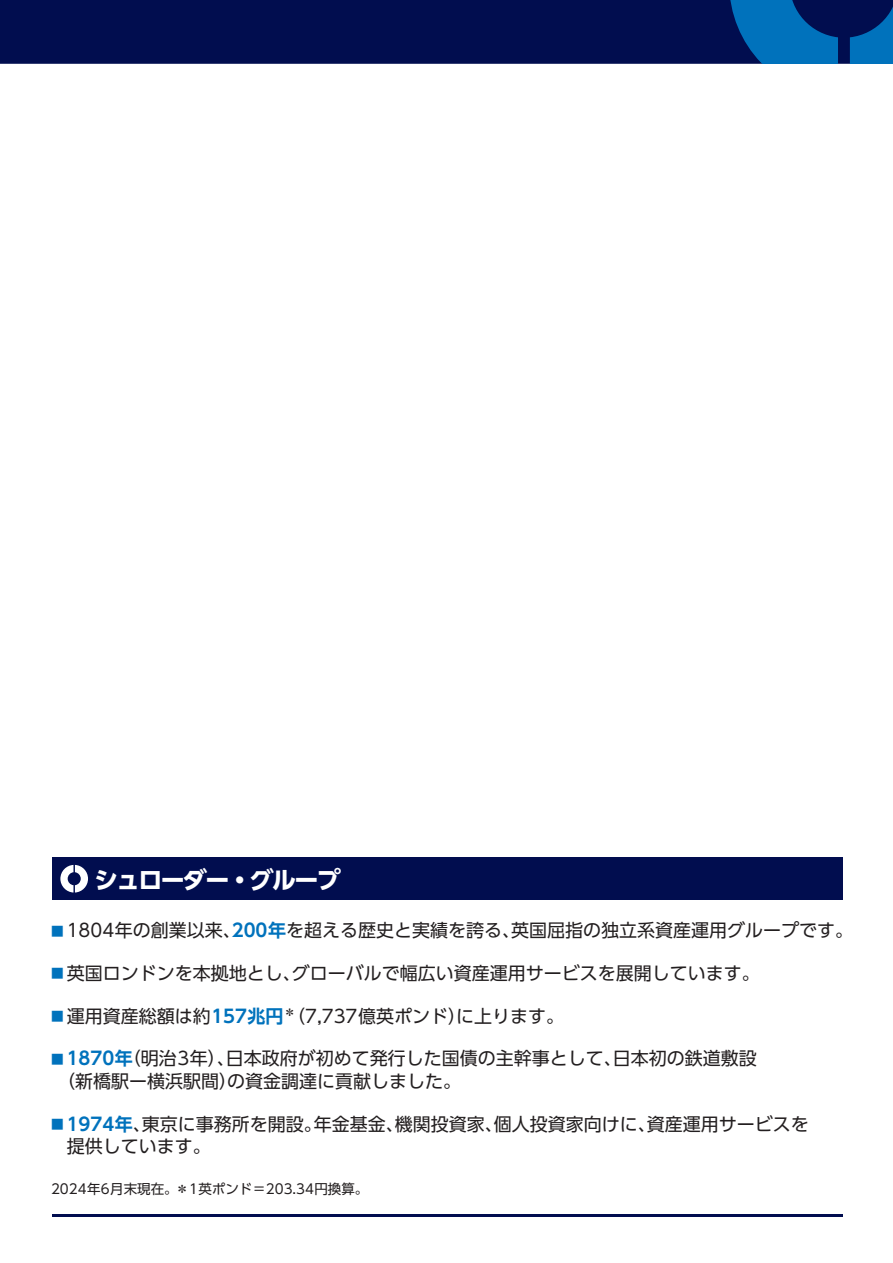
<style>
.page{position:relative;width:893px;height:1263px;background:#fff}
.page>*{position:absolute;margin:0;border:0;box-sizing:border-box;transform-origin:0 0}
.t1{font:700 24px "UD Shin Go Pro";letter-spacing:-.07em;color:#fff}
.t2{font:18px/22.5px "UD Shin Go Pro";color:#231f20}
.t3{font:13.5px "UD Shin Go Pro";color:#231f20}
.s1{font-size:12.6px;color:#0072bc}
.s2{font-family:"UD Shin Go Pro De";font-weight:700;color:#0072bc}
</style>
<div class="page">
<div style="left:2px;top:0;width:848px;height:64px;background:#010d4f"></div>
<svg style="left:729px;top:0;width:109px;height:64px;background:#00549c"></svg>
<hr style="left:52px;top:1214px;width:791px;height:2px;background:#010d4f">
<div style="left:52px;top:857px;width:791px;height:43px;background:#010d4f"></div>
<svg style="left:60px;top:865px;width:28px;height:27px"></svg>
<svg style="left:0;top:0;width:2px;height:64px"></svg>
<svg style="left:850px;top:0;width:43px;height:64px;background:#00468c"></svg>
<h1 class="t1" style="left:94px;top:860px;width:248px">シュローダー・グループ</h1>
<p class="t2" style="left:51px;top:918px;width:803px"><span class="s1">■</span> 1804年の創業以来、<span class="s2">200年</span>を超える歴史と実績を誇る、英国屈指の独立系資産運用グループです。</p>
<p class="t2" style="left:51px;top:961px;width:710px"><span class="s1">■</span> 英国ロンドンを本拠地とし、グローバルで幅広い資産運用サービスを展開しています。</p>
<p class="t2" style="left:51px;top:1004px;width:515px"><span class="s1">■</span> 運用資産総額は約<span class="s2">157兆円</span><sup>＊</sup>（7,737億英ポンド）に上ります。</p>
<p class="t2" style="left:57px;top:1047px;width:701px;text-indent:-6px"><span class="s1">■</span> <span class="s2">1870年</span>（明治3年）、日本政府が初めて発行した国債の主幹事として、日本初の鉄道敷設（新橋駅ー横浜駅間）の資金調達に貢献しました。</p>
<p class="t2" style="left:67px;top:1112px;width:743px;text-indent:-16px"><span class="s1">■</span> <span class="s2">1974年</span>、東京に事務所を開設。年金基金、機関投資家、個人投資家向けに、資産運用サービスを提供しています。</p>
<p class="t3" style="left:51px;top:1177px;width:319px">2024年6月末現在。＊1英ポンド＝203.34円換算。</p>
</div>
